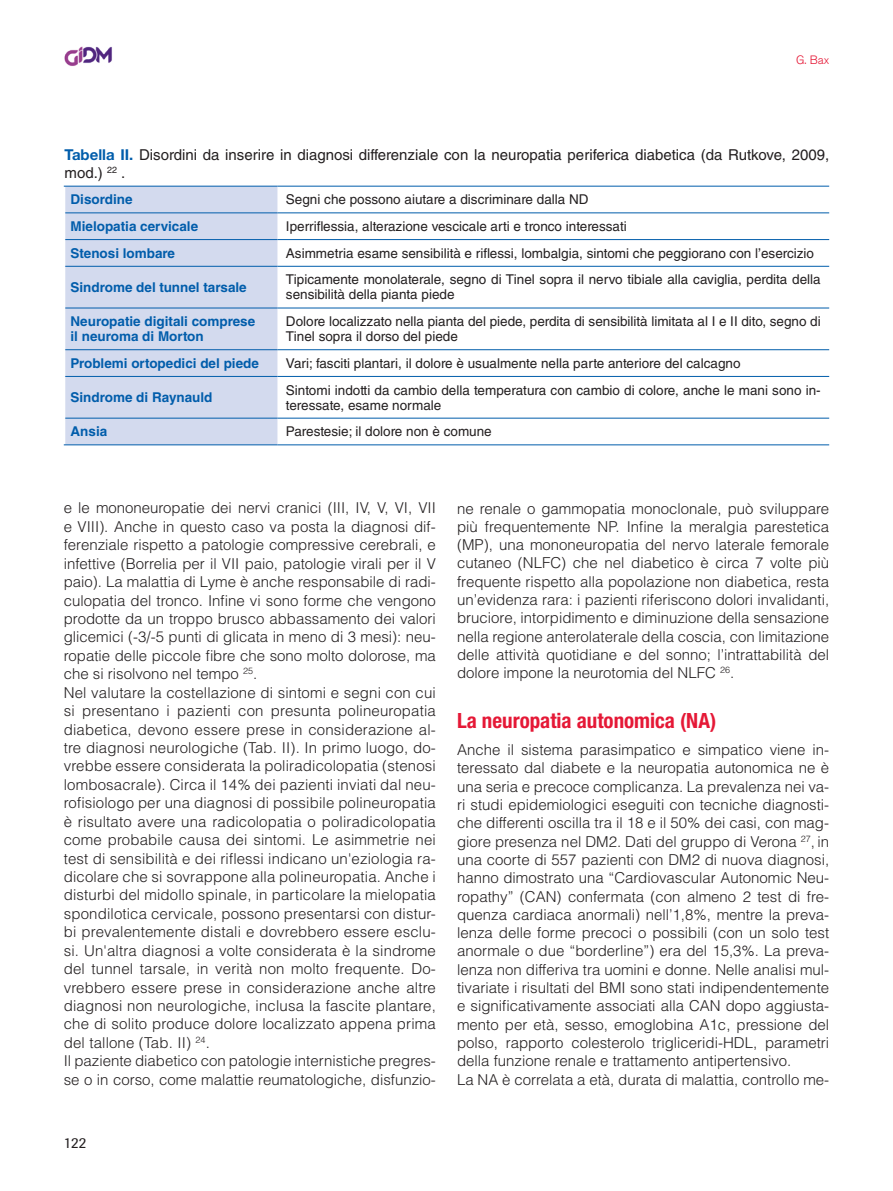
<style>
.page{position:relative;width:893px;height:1191px;background:#fff}
.page>*{position:absolute;margin:0;border:0;box-sizing:border-box;transform-origin:0 0}
.t1{font:700 condensed 21px "Helvetica Neue LT Std";color:#e51836}
.t2{font:300 15px/18.5px "Helvetica LT Std";color:#231f20}
.t3{font:15px/18px "Helvetica LT Std";color:#231f20}
.t4{font:15px "Imago";color:#231f20}
.t5{font:13.5px/15px "Helvetica LT Std";color:#231f20}
.t6{font:700 13.5px/15px "Helvetica LT Std";color:#015dab}
.t7{font:300 12px "Akzidenz Grotesk BQ";color:#e51836}
.s1{font-family:"Helvetica Neue LT Std";font-weight:700;color:#015dab}
</style>
<div class="page">
<img style="left:64px;top:46px;width:48px;height:20px">
<div style="left:65px;top:187px;width:212px;height:257px;background:#d3daee"></div>
<hr style="left:277px;top:212px;width:552px;height:1px;background:#015dab">
<hr style="left:277px;top:239px;width:552px;height:1px;background:#015dab">
<hr style="left:277px;top:266px;width:552px;height:1px;background:#015dab">
<hr style="left:277px;top:308px;width:552px;height:1px;background:#015dab">
<hr style="left:277px;top:349px;width:552px;height:1px;background:#015dab">
<hr style="left:277px;top:376px;width:552px;height:1px;background:#015dab">
<hr style="left:277px;top:418px;width:552px;height:1px;background:#015dab">
<hr style="left:65px;top:212px;width:212px;height:1px;background:#015dab">
<hr style="left:65px;top:239px;width:212px;height:1px;background:#015dab">
<hr style="left:65px;top:266px;width:212px;height:1px;background:#015dab">
<hr style="left:65px;top:308px;width:212px;height:1px;background:#015dab">
<hr style="left:65px;top:349px;width:212px;height:1px;background:#015dab">
<hr style="left:65px;top:376px;width:212px;height:1px;background:#015dab">
<hr style="left:65px;top:418px;width:212px;height:1px;background:#015dab">
<hr style="left:64px;top:186px;width:213px;height:1px;background:#015dab">
<hr style="left:277px;top:186px;width:552px;height:1px;background:#015dab">
<hr style="left:64px;top:444px;width:213px;height:1px;background:#015dab">
<hr style="left:277px;top:444px;width:552px;height:1px;background:#015dab">
<p class="t7" style="left:796px;top:53px;width:35px">G. Bax</p>
<p class="t3" style="left:65px;top:145px;width:766px"><span class="s1">Tabella II.</span> Disordini da inserire in diagnosi differenziale con la neuropatia periferica diabetica (da Rutkove, 2009, mod.) <sup>22</sup> .</p>
<p class="t6" style="left:71px;top:192px;width:63px">Disordine</p>
<p class="t5" style="left:286px;top:192px;width:304px">Segni che possono aiutare a discriminare dalla ND</p>
<p class="t6" style="left:71px;top:219px;width:129px">Mielopatia cervicale</p>
<p class="t5" style="left:286px;top:219px;width:342px">Iperriflessia, alterazione vescicale arti e tronco interessati</p>
<p class="t6" style="left:71px;top:245px;width:106px">Stenosi lombare</p>
<p class="t5" style="left:286px;top:245px;width:530px">Asimmetria esame sensibilità e riflessi, lombalgia, sintomi che peggiorano con l’esercizio</p>
<p class="t6" style="left:71px;top:279px;width:178px">Sindrome del tunnel tarsale</p>
<p class="t5" style="left:286px;top:272px;width:536px">Tipicamente monolaterale, segno di Tinel sopra il nervo tibiale alla caviglia, perdita della sensibilità della pianta piede</p>
<p class="t6" style="left:71px;top:314px;width:186px">Neuropatie digitali comprese il neuroma di Morton</p>
<p class="t5" style="left:286px;top:314px;width:536px">Dolore localizzato nella pianta del piede, perdita di sensibilità limitata al I e II dito, segno di<br>Tinel sopra il dorso del piede</p>
<p class="t6" style="left:71px;top:355px;width:190px">Problemi ortopedici del piede</p>
<p class="t5" style="left:286px;top:356px;width:456px">Vari; fasciti plantari, il dolore è usualmente nella parte anteriore del calcagno</p>
<p class="t6" style="left:71px;top:390px;width:143px">Sindrome di Raynauld</p>
<p class="t5" style="left:286px;top:382px;width:536px">Sintomi indotti da cambio della temperatura con cambio di colore, anche le mani sono in&shy;teressate, esame normale</p>
<p class="t6" style="left:71px;top:424px;width:38px">Ansia</p>
<p class="t5" style="left:286px;top:424px;width:207px">Parestesie; il dolore non è comune</p>
<p class="t2" style="left:64px;top:499px;width:374px">e le mononeuropatie dei nervi cranici (III, IV, V, VI, VII e VIII). Anche in questo caso va posta la diagnosi dif&shy;ferenziale rispetto a patologie compressive cerebrali, e infettive (Borrelia per il VII paio, patologie virali per il V paio). La malattia di Lyme è anche responsabile di radi&shy;culopatia del tronco. Infine vi sono forme che vengono prodotte da un troppo brusco abbassamento dei valori glicemici (-3/-5 punti di glicata in meno di 3 mesi): neu&shy;ropatie delle piccole fibre che sono molto dolorose, ma che si risolvono nel tempo <sup>25</sup>.<br>Nel valutare la costellazione di sintomi e segni con cui si presentano i pazienti con presunta polineuropatia diabetica, devono essere prese in considerazione al&shy;tre diagnosi neurologiche (Tab. II). In primo luogo, do&shy;vrebbe essere considerata la poliradicolopatia (stenosi lombosacrale). Circa il 14% dei pazienti inviati dal neu&shy;rofisiologo per una diagnosi di possibile polineuropatia è risultato avere una radicolopatia o poliradicolopatia come probabile causa dei sintomi. Le asimmetrie nei test di sensibilità e dei riflessi indicano un'eziologia ra&shy;dicolare che si sovrappone alla polineuropatia. Anche i disturbi del midollo spinale, in particolare la mielopatia spondilotica cervicale, possono presentarsi con distur&shy;bi prevalentemente distali e dovrebbero essere esclu&shy;si. Un'altra diagnosi a volte considerata è la sindrome del tunnel tarsale, in verità non molto frequente. Do&shy;vrebbero essere prese in considerazione anche altre diagnosi non neurologiche, inclusa la fascite plantare, che di solito produce dolore localizzato appena prima del tallone (Tab. II) <sup>24</sup>.<br>Il paziente diabetico con patologie internistiche pregres&shy;se o in corso, come malattie reumatologiche, disfunzio-</p>
<p class="t4" style="left:64px;top:1134px;width:24px">122</p>
<p class="t2" style="left:457px;top:499px;width:374px;text-align:justify">ne renale o gammopatia monoclonale, può sviluppare più frequentemente NP. Infine la meralgia parestetica (MP), una mononeuropatia del nervo laterale femorale cutaneo (NLFC) che nel diabetico è circa 7 volte più frequente rispetto alla popolazione non diabetica, resta un’evidenza rara: i pazienti riferiscono dolori invalidanti, bruciore, intorpidimento e diminuzione della sensazione nella regione anterolaterale della coscia, con limitazione delle attività quotidiane e del sonno; l’intrattabilità del dolore impone la neurotomia del NLFC <sup>26</sup>.</p>
<h1 class="t1" style="left:457px;top:708px;width:261px">La neuropatia autonomica (NA)</h1>
<p class="t2" style="left:457px;top:740px;width:374px">Anche il sistema parasimpatico e simpatico viene in&shy;teressato dal diabete e la neuropatia autonomica ne è una seria e precoce complicanza. La prevalenza nei va&shy;ri studi epidemiologici eseguiti con tecniche diagnosti&shy;che differenti oscilla tra il 18 e il 50% dei casi, con mag&shy;giore presenza nel DM2. Dati del gruppo di Verona <sup>27</sup>, in una coorte di 557 pazienti con DM2 di nuova diagnosi, hanno dimostrato una “Cardiovascular Autonomic Neu&shy;ropathy” (CAN) confermata (con almeno 2 test di fre&shy;quenza cardiaca anormali) nell’1,8%, mentre la preva&shy;lenza delle forme precoci o possibili (con un solo test anormale o due “borderline”) era del 15,3%. La preva&shy;lenza non differiva tra uomini e donne. Nelle analisi mul&shy;tivariate i risultati del BMI sono stati indipendentemente e significativamente associati alla CAN dopo aggiusta&shy;mento per età, sesso, emoglobina A1c, pressione del polso, rapporto colesterolo trigliceridi-HDL, parametri della funzione renale e trattamento antipertensivo.<br>La NA è correlata a età, durata di malattia, controllo me-</p>
</div>
